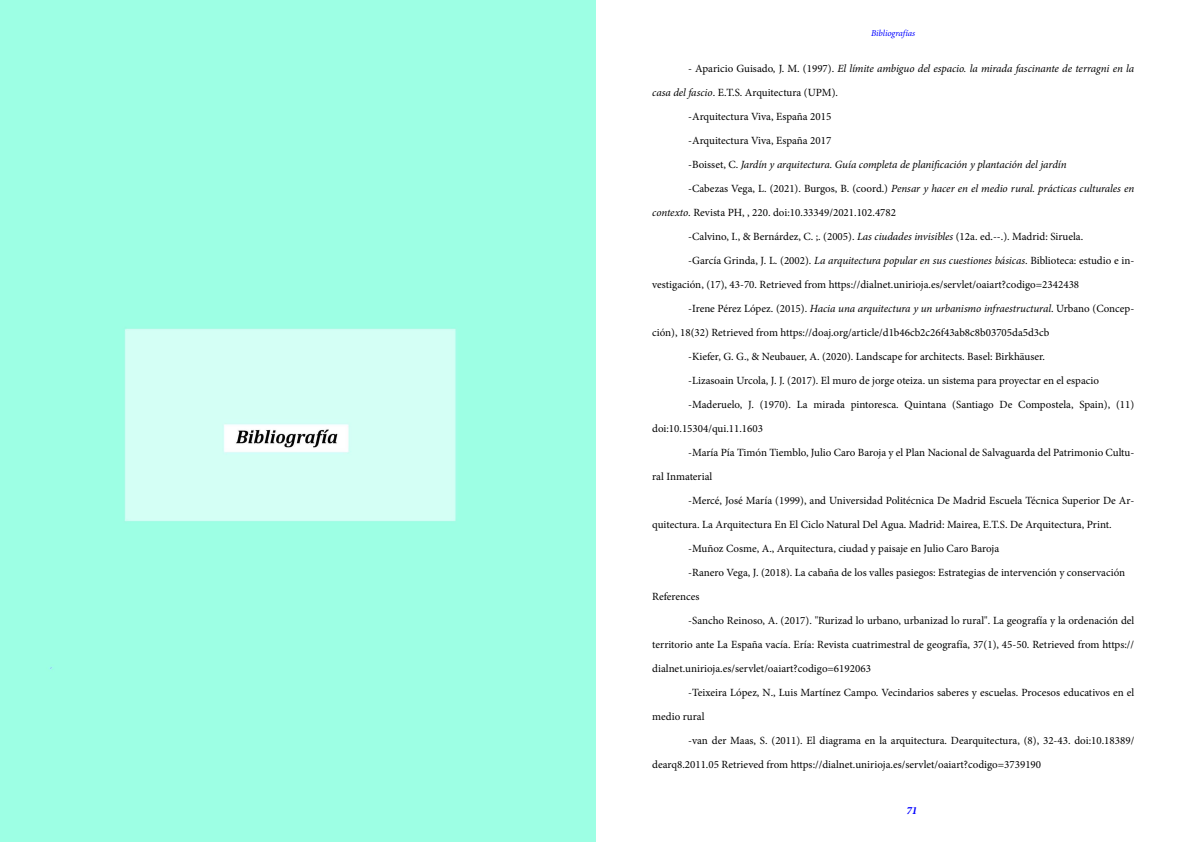
<style>
.page{position:relative;width:1191px;height:842px;background:#fff}
.page>*{position:absolute;margin:0;border:0;box-sizing:border-box;transform-origin:0 0}
.t1{font:11px "Minion Pro";color:#000}
.t2{font:italic 11px "Minion Pro";letter-spacing:-.01em;color:#000}
.t3{font:italic 700 11px "Minion Pro";color:#00f}
.t4{font:italic 9px "Minion Pro";letter-spacing:-.005em;color:#00f}
.s1{font-style:normal}
.s2{font-style:italic}
</style>
<div class="page">
<hr style="left:595px;top:0;width:1px;height:842px;background:#000">
<img style="left:0;top:0;width:595px;height:842px">
<p class="t4" style="left:871px;top:27px;width:46px">Bibliografías</p>
<p class="t2" style="left:688px;top:61px;width:447px"><span class="s1">- Aparicio Guisado, J. M. (1997).</span> El límite ambiguo del espacio. la mirada fascinante de terragni en la</p>
<p class="t1" style="left:652px;top:85px;width:187px"><span class="s2">casa del fascio</span>. E.T.S. Arquitectura (UPM).</p>
<p class="t1" style="left:688px;top:109px;width:145px">-Arquitectura Viva, España 2015</p>
<p class="t1" style="left:688px;top:133px;width:145px">-Arquitectura Viva, España 2017</p>
<p class="t2" style="left:688px;top:157px;width:380px"><span class="s1">-Boisset, C.</span> Jardín y arquitectura. Guía completa de planificación y plantación del jardín</p>
<p class="t2" style="left:688px;top:181px;width:447px"><span class="s1">-Cabezas Vega, L. (2021). Burgos, B. (coord.)</span> Pensar y hacer en el medio rural. prácticas culturales en</p>
<p class="t1" style="left:652px;top:205px;width:245px"><span class="s2">contexto</span>. Revista PH, , 220. doi:10.33349/2021.102.4782</p>
<p class="t1" style="left:688px;top:229px;width:396px">-Calvino, I., &amp; Bernárdez, C. ;. (2005). <span class="s2">Las ciudades invisibles</span> (12a. ed.--.). Madrid: Siruela.</p>
<p class="t1" style="left:688px;top:253px;width:447px">-García Grinda, J. L. (2002). <span class="s2">La arquitectura popular en sus cuestiones básicas</span>. Biblioteca: estudio e in-</p>
<p class="t1" style="left:652px;top:277px;width:428px">vestigación, (17), 43-70. Retrieved from https://dialnet.unirioja.es/servlet/oaiart?codigo=2342438</p>
<p class="t2" style="left:688px;top:301px;width:447px"><span class="s1">-Irene Pérez López. (2015).</span> Hacia una arquitectura y un urbanismo infraestructural<span class="s1">. Urbano (Concep-</span></p>
<p class="t1" style="left:652px;top:325px;width:399px">ción), 18(32) Retrieved from https://doaj.org/article/d1b46cb2c26f43ab8c8b03705da5d3cb</p>
<p class="t1" style="left:688px;top:349px;width:358px">-Kiefer, G. G., &amp; Neubauer, A. (2020). Landscape for architects. Basel: Birkhäuser.</p>
<p class="t1" style="left:688px;top:373px;width:412px">-Lizasoain Urcola, J. J. (2017). El muro de jorge oteiza. un sistema para proyectar en el espacio</p>
<p class="t1" style="left:688px;top:397px;width:447px">-Maderuelo, J. (1970). La mirada pintoresca. Quintana (Santiago De Compostela, Spain), (11)</p>
<p class="t1" style="left:652px;top:421px;width:112px">doi:10.15304/qui.11.1603</p>
<p class="t1" style="left:688px;top:445px;width:447px">-María Pía Timón Tiemblo, Julio Caro Baroja y el Plan Nacional de Salvaguarda del Patrimonio Cultu-</p>
<p class="t1" style="left:652px;top:469px;width:62px">ral Inmaterial</p>
<p class="t1" style="left:688px;top:493px;width:447px">-Mercé, José María (1999), and Universidad Politécnica De Madrid Escuela Técnica Superior De Ar-</p>
<p class="t1" style="left:652px;top:517px;width:461px">quitectura. La Arquitectura En El Ciclo Natural Del Agua. Madrid: Mairea, E.T.S. De Arquitectura, Print.</p>
<p class="t1" style="left:688px;top:541px;width:312px">-Muñoz Cosme, A., Arquitectura, ciudad y paisaje en Julio Caro Baroja</p>
<p class="t1" style="left:688px;top:565px;width:438px">-Ranero Vega, J. (2018). La cabaña de los valles pasiegos: Estrategias de intervención y conservación</p>
<p class="t1" style="left:652px;top:589px;width:49px">References</p>
<p class="t1" style="left:688px;top:613px;width:447px">-Sancho Reinoso, A. (2017). "Rurizad lo urbano, urbanizad lo rural". La geografía y la ordenación del</p>
<p class="t1" style="left:652px;top:637px;width:483px">territorio ante La España vacía. Ería: Revista cuatrimestral de geografía, 37(1), 45-50. Retrieved from https://</p>
<p class="t1" style="left:652px;top:661px;width:220px">dialnet.unirioja.es/servlet/oaiart?codigo=6192063</p>
<p class="t1" style="left:688px;top:685px;width:447px">-Teixeira López, N., Luis Martínez Campo. Vecindarios saberes y escuelas. Procesos educativos en el</p>
<p class="t1" style="left:652px;top:709px;width:54px">medio rural</p>
<p class="t1" style="left:688px;top:733px;width:447px">-van der Maas, S. (2011). El diagrama en la arquitectura. Dearquitectura, (8), 32-43. doi:10.18389/</p>
<p class="t1" style="left:652px;top:757px;width:390px">dearq8.2011.05 Retrieved from https://dialnet.unirioja.es/servlet/oaiart?codigo=3739190</p>
<p class="t3" style="left:906px;top:802px;width:12px">71</p>
</div>
